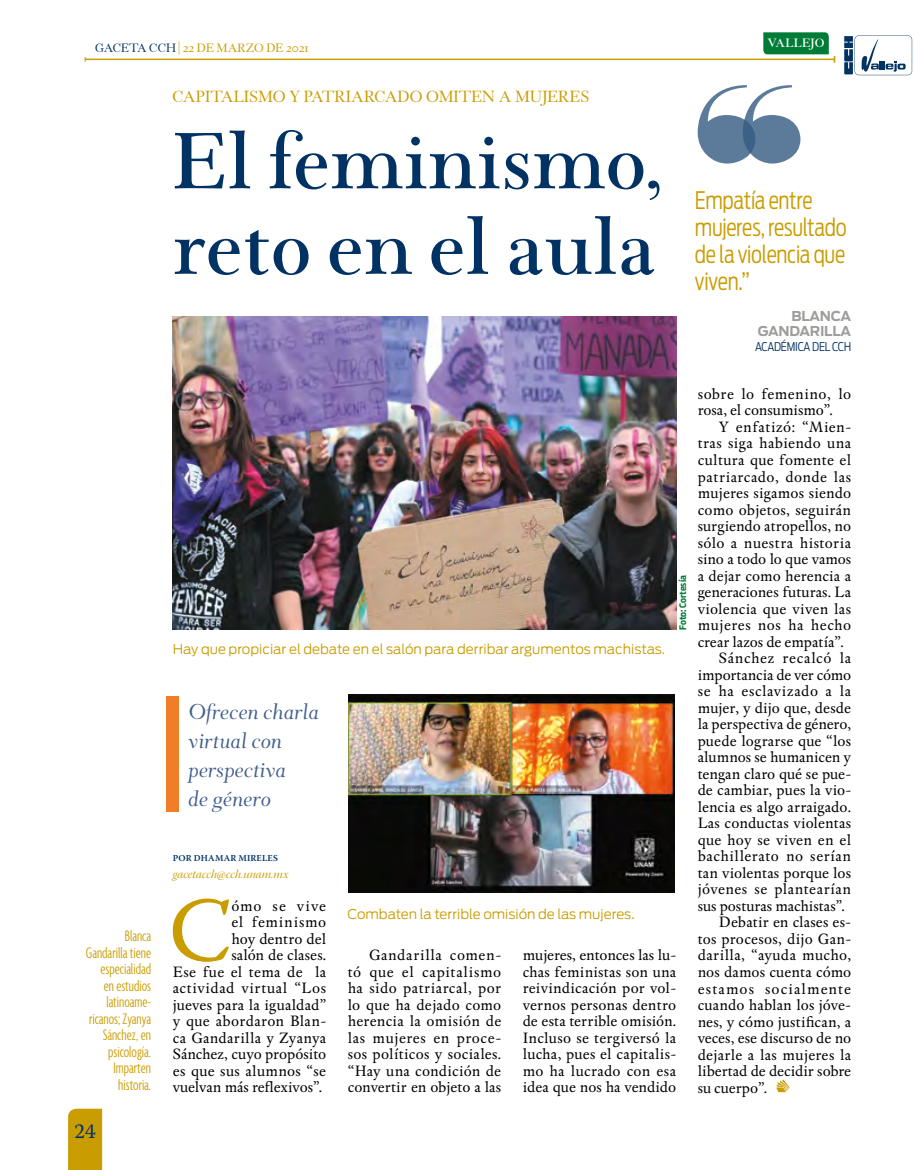
<style>
.page{position:relative;width:915px;height:1170px;background:#fff}
.page>*{position:absolute;margin:0;border:0;box-sizing:border-box;transform-origin:0 0}
.t1{font:90.9px "Warnock Pro";color:#c99c00}
.t2{font:600 88.5px/85.5px "Wessex";color:#003263}
.t3{font:300 24px/27px "Antenna Cond";letter-spacing:-.015em;color:#c99c00;scale:.91 1}
.t4{font:italic 24px/28.8px "Wessex";color:#425f8d}
.t5{font:21px "Warnock Pro";color:#003263}
.t6{font:18px "Wessex";color:#c99c00}
.t7{font:300 extra-condensed 16.5px/16.5px "Agenda";color:#c99c00;text-align:right}
.t8{font:15.75px/16.5px "Espinosa Nova";letter-spacing:.01em;color:#000;text-align:justify}
.t9{font:15.75px "Espinosa Nova";letter-spacing:.03em;color:#000}
.t10{font:15.75px "Espinosa Nova";letter-spacing:.035em;color:#000}
.t11{font:15.75px "Espinosa Nova";letter-spacing:-.01em;color:#000}
.t12{font:15.75px "Espinosa Nova";letter-spacing:-.015em;color:#000}
.t13{font:15.75px "Espinosa Nova";letter-spacing:.07em;color:#000}
.t14{font:300 13.5px "Antenna";color:#c99c00}
.t15{font:13.5px "Wessex";color:#c99c00}
.t16{font:700 13.5px/15px "Antenna";letter-spacing:-.015em;color:#9d9d9c;text-align:right}
.t17{font:600 13.5px "Wessex";letter-spacing:.01em;color:#fff}
.t18{font:12px "Warnock Pro It Disp";color:#c99c00}
.t19{font:300 12px "Antenna Cond";letter-spacing:-.015em;color:#003263}
.t20{font:600 9px "Warnock Pro";letter-spacing:.015em;color:#003263}
.t21{font:700 9px "Antenna Cond";color:#007c37}
.s1{color:#003263}
.s2{font-family:"Antenna"}
</style>
<div class="page">
<img style="left:172px;top:317px;width:503px;height:313px">
<img style="left:349px;top:694px;width:325px;height:198px">
<svg style="left:697px;top:85px;width:103px;height:78px"></svg>
<div style="left:166px;top:695px;width:13px;height:116px;background:#f07e26"></div>
<svg style="left:776px;top:1079px;width:13px;height:13px"></svg>
<hr style="left:85px;top:59px;width:749px;height:1px;background:#c99c00">
<div style="left:68px;top:1108px;width:34px;height:61px;background:#c99c00"></div>
<svg style="left:763px;top:32px;width:72px;height:31px"></svg>
<svg style="left:844px;top:35px;width:67px;height:40px"></svg>
<p class="t15" style="left:95px;top:40px;width:215px"><span class="s1">GACETA CCH</span> | 22 DE MARZO DE 2021</p>
<p class="t6" style="left:172px;top:86px;width:418px">CAPITALISMO Y PATRIARCADO OMITEN A MUJERES</p>
<h2 class="t2" style="left:172px;top:120px;width:492px">El feminismo, reto en el aula</h2>
<p class="t17" style="left:767px;top:35px;width:58px">VALLEJO</p>
<h3 class="t3" style="left:694px;top:186px;width:168px">Empatía entre mujeres, resultado de la violencia que viven.<span class="s2">”</span></h3>
<p class="t16" style="left:757px;top:309px;width:95px">BLANCA<br>GANDARILLA</p>
<p class="t19" style="left:754px;top:339px;width:98px">ACADÉMICA DEL CCH</p>
<p class="t7" style="left:86px;top:927px;width:67px">Blanca<br>Gandarilla tiene especialidad<br>en estudios latinoame&shy;ricanos; Zyanya<br>Sánchez, en psicología.<br>Imparten historia.</p>
<h3 class="t5" style="left:74px;top:1118px;width:23px">24</h3>
<p class="t14" style="left:173px;top:640px;width:493px">Hay que propiciar el debate en el salón para derribar argumentos machistas.</p>
<p class="t21" style="left:677px;top:630px;width:56px;rotate:-90deg">Foto: Cortesía</p>
<h3 class="t4" style="left:188px;top:698px;width:132px">Ofrecen charla virtual con perspectiva<br>de género</h3>
<p class="t20" style="left:173px;top:852px;width:106px">POR DHAMAR MIRELES</p>
<p class="t18" style="left:173px;top:867px;width:117px">gacetacch@cch.unam.mx</p>
<h1 class="t1" style="left:169px;top:875px;width:64px">C</h1>
<p class="t8" style="left:173px;top:897px;width:155px;text-align:right">ómo se vive<br>el feminismo<br>hoy dentro del<br>salón de clases.<br>Ese fue el tema de la actividad virtual “Los jueves para la igualdad” y que abordaron Blan&shy;ca Gandarilla y Zyanya<br>Sánchez, cuyo propósito es que sus alumnos “se vuelvan más reflexivos”.</p>
<p class="t14" style="left:347px;top:906px;width:288px">Combaten la terrible omisión de las mujeres.</p>
<p class="t8" style="left:347px;top:947px;width:155px;text-indent:21px">Gandarilla comen&shy;tó que el capitalismo ha sido patriarcal, por lo que ha dejado como herencia la omisión de las mujeres en proce&shy;sos políticos y sociales. “Hay una condición de convertir en objeto a las</p>
<p class="t8" style="left:522px;top:947px;width:155px">mujeres, entonces las lu&shy;chas feministas son una reivindicación por vol&shy;vernos personas dentro de esta terrible omisión.<br>Incluso se tergiversó la lucha, pues el capitalis&shy;mo ha lucrado con esa idea que nos ha vendido</p>
<p class="t8" style="left:697px;top:386px;width:155px">sobre lo femenino, lo rosa, el consumismo”.</p>
<p class="t9" style="left:718px;top:418px;width:134px">Y enfatizó: “Mien-</p>
<p class="t8" style="left:697px;top:435px;width:155px">tras siga habiendo una</p>
<p class="t8" style="left:697px;top:452px;width:155px">cultura que fomente el</p>
<p class="t8" style="left:697px;top:468px;width:155px">patriarcado, donde las</p>
<p class="t8" style="left:697px;top:485px;width:155px">mujeres sigamos siendo</p>
<p class="t8" style="left:697px;top:501px;width:155px">como objetos, seguirán</p>
<p class="t8" style="left:697px;top:518px;width:155px">surgiendo atropellos, no</p>
<p class="t9" style="left:697px;top:533px;width:155px">sólo a nuestra historia</p>
<p class="t8" style="left:697px;top:551px;width:155px">sino a todo lo que vamos</p>
<p class="t8" style="left:697px;top:567px;width:155px">a dejar como herencia a</p>
<p class="t11" style="left:697px;top:583px;width:155px">generaciones futuras. La</p>
<p class="t8" style="left:697px;top:600px;width:155px">violencia que viven las</p>
<p class="t9" style="left:697px;top:616px;width:155px">mujeres nos ha hecho</p>
<p class="t8" style="left:697px;top:633px;width:147px">crear lazos de empatía”.</p>
<p class="t10" style="left:718px;top:649px;width:134px">Sánchez recalcó la</p>
<p class="t12" style="left:697px;top:665px;width:155px">importancia de ver cómo</p>
<p class="t9" style="left:697px;top:682px;width:155px">se ha esclavizado a la</p>
<p class="t8" style="left:697px;top:699px;width:155px">mujer, y dijo que, desde</p>
<p class="t8" style="left:697px;top:716px;width:155px">la perspectiva de género,</p>
<p class="t8" style="left:697px;top:732px;width:155px">puede lograrse que “los</p>
<p class="t8" style="left:697px;top:749px;width:155px">alumnos se humanicen y</p>
<p class="t8" style="left:697px;top:765px;width:155px">tengan claro qué se pue-</p>
<p class="t8" style="left:697px;top:782px;width:155px">de cambiar, pues la vio-</p>
<p class="t8" style="left:697px;top:799px;width:155px">lencia es algo arraigado.</p>
<p class="t8" style="left:697px;top:815px;width:155px">Las conductas violentas</p>
<p class="t8" style="left:697px;top:832px;width:155px">que hoy se viven en el</p>
<p class="t10" style="left:697px;top:847px;width:155px">bachillerato no serían</p>
<p class="t8" style="left:697px;top:865px;width:155px">tan violentas porque los</p>
<p class="t9" style="left:697px;top:880px;width:155px">jóvenes se plantearían</p>
<p class="t8" style="left:697px;top:898px;width:149px">sus posturas machistas”.</p>
<p class="t8" style="left:718px;top:914px;width:134px">Debatir en clases es-</p>
<p class="t8" style="left:697px;top:931px;width:155px">tos procesos, dijo Gan-</p>
<p class="t8" style="left:697px;top:947px;width:155px">darilla, “ayuda mucho,</p>
<p class="t8" style="left:697px;top:964px;width:155px">nos damos cuenta cómo</p>
<p class="t13" style="left:697px;top:979px;width:155px">estamos socialmente</p>
<p class="t8" style="left:697px;top:997px;width:155px">cuando hablan los jóve-</p>
<p class="t8" style="left:697px;top:1013px;width:155px">nes, y cómo justifican, a</p>
<p class="t8" style="left:697px;top:1030px;width:155px">veces, ese discurso de no</p>
<p class="t8" style="left:697px;top:1046px;width:155px">dejarle a las mujeres la</p>
<p class="t8" style="left:697px;top:1063px;width:155px">libertad de decidir sobre</p>
<p class="t8" style="left:697px;top:1079px;width:71px">su cuerpo”.</p>
</div>
